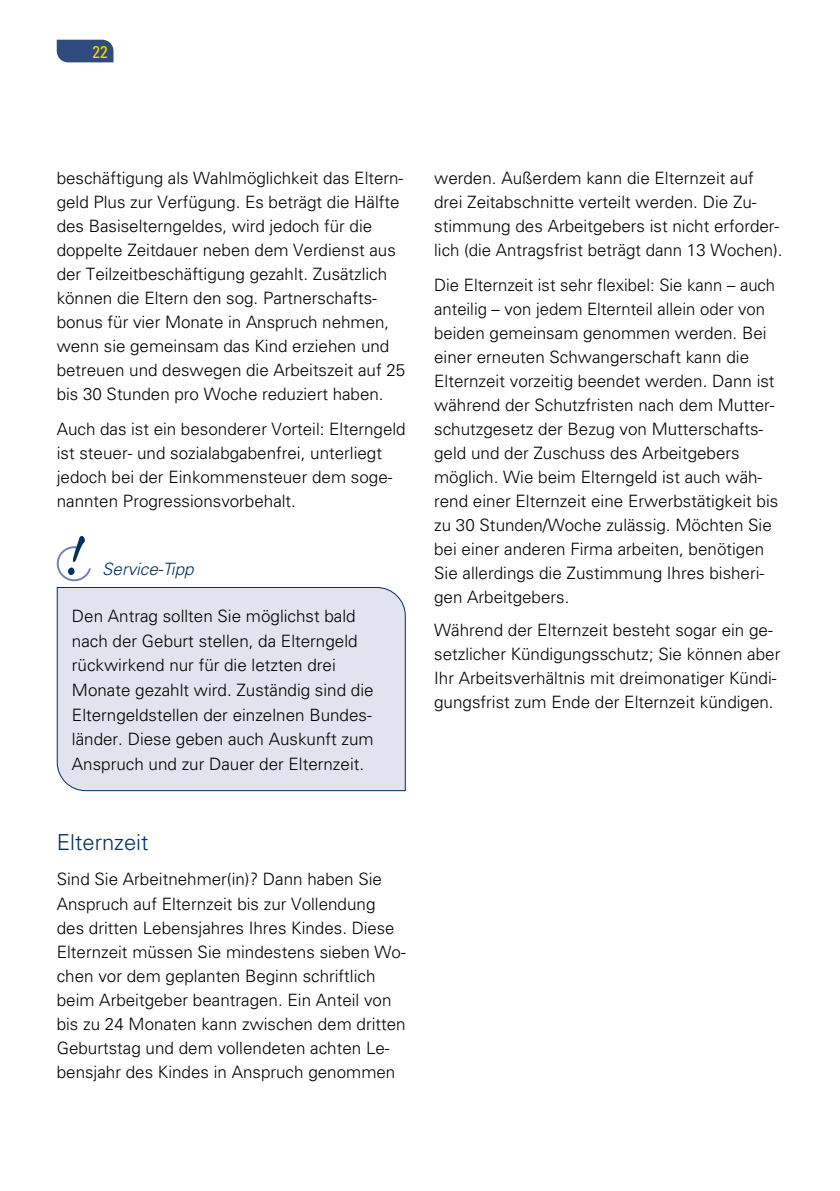
<style>
.page{position:relative;width:840px;height:1191px;background:#fff}
.page>*{position:absolute;margin:0;border:0;box-sizing:border-box;transform-origin:0 0}
.t1{font:300 22px "Univers";color:#003063}
.t2{font:300 17px/24px "Univers";color:#000}
.t3{font:italic 300 17px "Univers";color:#003063}
.t4{font:condensed 17px "Univers";color:#ffd500}
</style>
<div class="page">
<svg style="left:57px;top:40px;width:56px;height:22px"></svg>
<div style="left:56px;top:587px;width:350px;height:204px;background:#e1e3ee"></div>
<svg style="left:57px;top:536px;width:34px;height:45px"></svg>
<p class="t4" style="left:92px;top:41px;width:17px">22</p>
<p class="t2" style="left:57px;top:165px;width:350px">beschäftigung als Wahlmöglichkeit das Eltern&shy;geld Plus zur Verfügung. Es beträgt die Hälfte des Basiselterngeldes, wird jedoch für die doppelte Zeitdauer neben dem Verdienst aus der Teilzeitbeschäftigung gezahlt. Zusätzlich können die Eltern den sog. Partnerschafts&shy;bonus für vier Monate in Anspruch nehmen, wenn sie gemeinsam das Kind erziehen und betreuen und deswegen die Arbeitszeit auf 25 bis 30 Stunden pro Woche reduziert haben.</p>
<p class="t2" style="left:57px;top:417px;width:350px">Auch das ist ein besonderer Vorteil: Elterngeld ist steuer- und sozialabgabenfrei, unterliegt jedoch bei der Einkommensteuer dem soge&shy;nannten Progressionsvorbehalt.</p>
<p class="t3" style="left:102px;top:559px;width:93px">Service-Tipp</p>
<p class="t2" style="left:72px;top:603px;width:303px;line-height:24.6px">Den Antrag sollten Sie möglichst bald nach der Geburt stellen, da Elterngeld rückwirkend nur für die letzten drei Monate gezahlt wird. Zuständig sind die Elterngeldstellen der einzelnen Bundes&shy;länder. Diese geben auch Auskunft zum Anspruch und zur Dauer der Elternzeit.</p>
<p class="t1" style="left:57px;top:829px;width:93px">Elternzeit</p>
<p class="t2" style="left:57px;top:867px;width:350px">Sind Sie Arbeitnehmer(in)? Dann haben Sie Anspruch auf Elternzeit bis zur Vollendung des dritten Lebensjahres Ihres Kindes. Diese Elternzeit müssen Sie mindestens sieben Wo&shy;chen vor dem geplanten Beginn schriftlich beim Arbeitgeber beantragen. Ein Anteil von bis zu 24 Monaten kann zwischen dem dritten Geburtstag und dem vollendeten achten Le&shy;bensjahr des Kindes in Anspruch genommen</p>
<p class="t2" style="left:434px;top:165px;width:349px">werden. Außerdem kann die Elternzeit auf drei Zeitabschnitte verteilt werden. Die Zu&shy;stimmung des Arbeitgebers ist nicht erforder&shy;lich (die Antragsfrist beträgt dann 13 Wochen).</p>
<p class="t2" style="left:434px;top:273px;width:345px">Die Elternzeit ist sehr flexibel: Sie kann – auch anteilig – von jedem Elternteil allein oder von beiden gemeinsam genommen werden. Bei einer erneuten Schwangerschaft kann die Elternzeit vorzeitig beendet werden. Dann ist während der Schutzfristen nach dem Mutter&shy;schutzgesetz der Bezug von Mutterschafts&shy;geld und der Zuschuss des Arbeitgebers möglich. Wie beim Elterngeld ist auch wäh&shy;rend einer Elternzeit eine Erwerbstätigkeit bis zu 30 Stunden/Woche zulässig. Möchten Sie bei einer anderen Firma arbeiten, benötigen Sie allerdings die Zustimmung Ihres bisheri&shy;gen Arbeitgebers.</p>
<p class="t2" style="left:434px;top:617px;width:347px">Während der Elternzeit besteht sogar ein ge&shy;setzlicher Kündigungsschutz; Sie können aber Ihr Arbeitsverhältnis mit dreimonatiger Kündi&shy;gungsfrist zum Ende der Elternzeit kündigen.</p>
</div>
